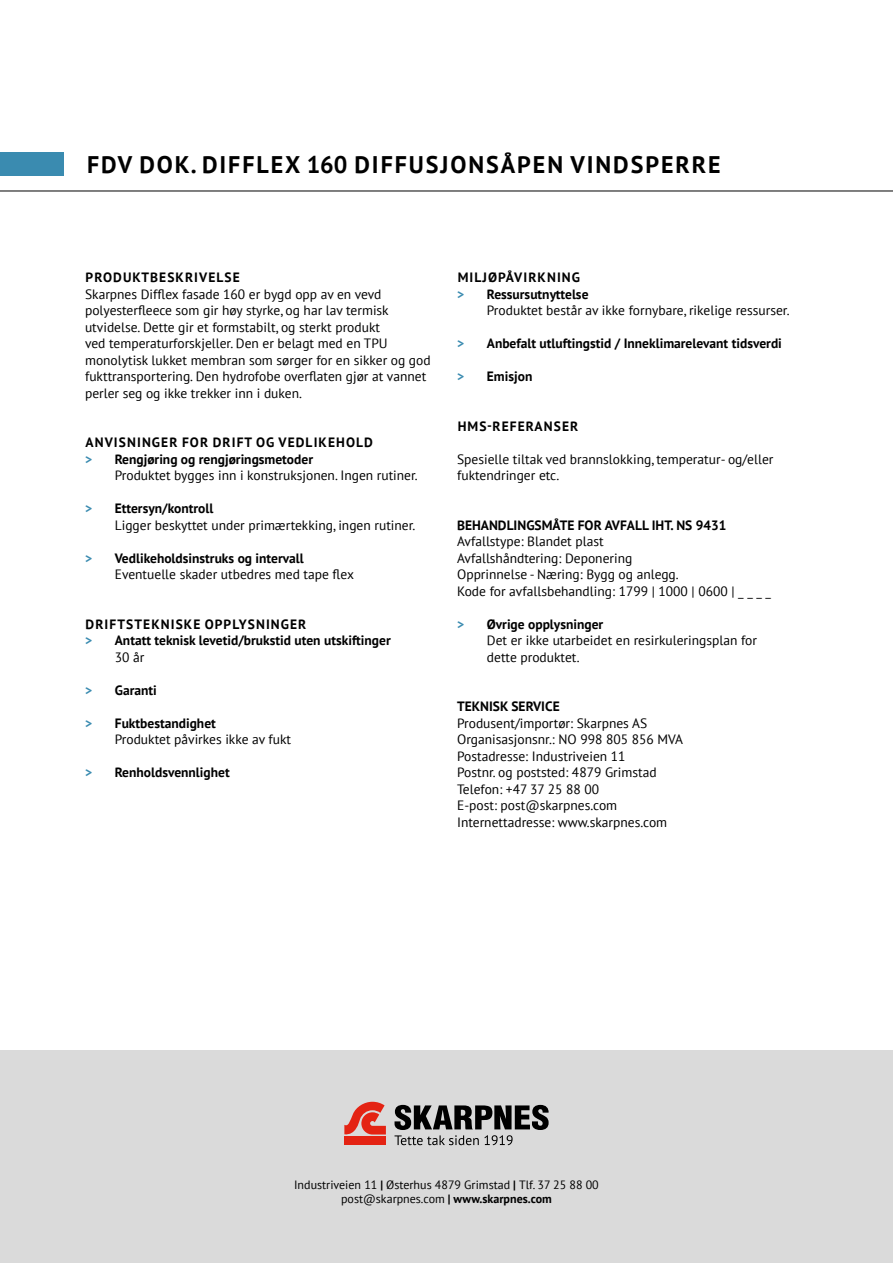
<style>
.page{position:relative;width:893px;height:1263px;background:#fff}
.page>*{position:absolute;margin:0;border:0;box-sizing:border-box;transform-origin:0 0}
.t1{font:700 24px "PT Sans";letter-spacing:.08em;color:#000}
.t2{font:13.5px/16.5px "PT Sans";color:#000}
.t3{font:700 13.5px "PT Sans";color:#000}
.t4{font:700 13.5px "PT Sans";letter-spacing:.08em;color:#000}
.t5{font:700 13.5px/16.5px "PT Sans";letter-spacing:.04em;color:#000}
.t6{font:12px/14.4px "PT Sans";color:#000;text-align:center}
.s1{color:#3a8bb0}
.s2{font-weight:700;color:#3a8bb0}
.s3{font-weight:700}
</style>
<div class="page">
<div style="left:0;top:1050px;width:893px;height:213px;background:#dadada"></div>
<div style="left:344px;top:1136px;width:42px;height:9px;background:#e42313"></div>
<svg style="left:344px;top:1102px;width:42px;height:33px"></svg>
<svg style="left:395px;top:1105px;width:154px;height:40px"></svg>
<div style="left:0;top:153px;width:64px;height:23px;background:#3a8bb0"></div>
<hr style="left:0;top:191px;width:893px;height:1px;background:#000">
<h1 class="t1" style="left:87px;top:148px;width:635px">FDV DOK. DIFFLEX 160 DIFFUSJONSÅPEN VINDSPERRE</h1>
<p class="t4" style="left:86px;top:269px;width:156px">PRODUKTBESKRIVELSE</p>
<p class="t2" style="left:85px;top:285px;width:347px">Skarpnes Difflex fasade 160 er bygd opp av en vevd polyesterfleece som gir høy styrke, og har lav termisk utvidelse. Dette gir et formstabilt, og sterkt produkt<br>ved temperaturforskjeller. Den er belagt med en TPU monolytisk lukket membran som sørger for en sikker og god fukttransportering. Den hydrofobe overflaten gjør at vannet perler seg og ikke trekker inn i duken.</p>
<p class="t5" style="left:85px;top:434px;width:289px">ANVISNINGER FOR DRIFT OG VEDLIKEHOLD <span class="s1">&gt;</span> Rengjøring og rengjøringsmetoder</p>
<p class="t2" style="left:115px;top:467px;width:304px">Produktet bygges inn i konstruksjonen. Ingen rutiner.</p>
<p class="t2" style="left:115px;top:500px;width:302px;text-indent:-30px"><span class="s2">&gt;</span> <span class="s3">Ettersyn/kontroll<br></span>Ligger beskyttet under primærtekking, ingen rutiner.</p>
<p class="t2" style="left:115px;top:549px;width:241px;text-indent:-30px"><span class="s2">&gt;</span> <span class="s3">Vedlikeholdsinstruks og intervall<br></span>Eventuelle skader utbedres med tape flex</p>
<p class="t4" style="left:86px;top:615px;width:222px">DRIFTSTEKNISKE OPPLYSNINGER</p>
<p class="t3" style="left:85px;top:631px;width:307px"><span class="s1">&gt;</span> Antatt teknisk levetid/brukstid uten utskiftinger</p>
<p class="t2" style="left:115px;top:648px;width:31px">30 år</p>
<p class="t3" style="left:85px;top:681px;width:73px"><span class="s1">&gt;</span> Garanti</p>
<p class="t2" style="left:115px;top:714px;width:178px;text-indent:-30px"><span class="s2">&gt;</span> <span class="s3">Fuktbestandighet<br></span>Produktet påvirkes ikke av fukt</p>
<p class="t3" style="left:85px;top:763px;width:146px"><span class="s1">&gt;</span> Renholdsvennlighet</p>
<p class="t4" style="left:458px;top:268px;width:124px">MILJØPÅVIRKNING</p>
<p class="t3" style="left:457px;top:285px;width:133px"><span class="s1">&gt;</span> Ressursutnyttelse</p>
<p class="t2" style="left:487px;top:302px;width:304px">Produktet består av ikke fornybare, rikelige ressurser.</p>
<p class="t3" style="left:457px;top:334px;width:326px"><span class="s1">&gt;</span> Anbefalt utluftingstid / Inneklimarelevant tidsverdi</p>
<p class="t3" style="left:457px;top:367px;width:77px"><span class="s1">&gt;</span> Emisjon</p>
<p class="t4" style="left:458px;top:417px;width:122px">HMS-REFERANSER</p>
<p class="t2" style="left:457px;top:450px;width:318px">Spesielle tiltak ved brannslokking, temperatur- og/eller fuktendringer etc.</p>
<p class="t3" style="left:457px;top:516px;width:271px">BEHANDLINGSMÅTE FOR AVFALL IHT. NS 9431</p>
<p class="t2" style="left:457px;top:533px;width:315px">Avfallstype: Blandet plast<br>Avfallshåndtering: Deponering<br>Opprinnelse - Næring: Bygg og anlegg.<br>Kode for avfallsbehandling: 1799 | 1000 | 0600 | _ _ _ _</p>
<p class="t2" style="left:487px;top:615px;width:272px;text-indent:-30px"><span class="s2">&gt;</span> <span class="s3">Øvrige opplysninger<br></span>Det er ikke utarbeidet en resirkuleringsplan for dette produktet.</p>
<p class="t3" style="left:457px;top:697px;width:104px">TEKNISK SERVICE</p>
<p class="t2" style="left:457px;top:714px;width:227px">Produsent/importør: Skarpnes AS<br>Organisasjonsnr.: NO 998 805 856 MVA<br>Postadresse: Industriveien 11<br>Postnr. og poststed: 4879 Grimstad<br>Telefon: +47 37 25 88 00<br>E-post: post@skarpnes.com<br>Internettadresse: www.skarpnes.com</p>
<p class="t6" style="left:294px;top:1177px;width:306px">Industriveien 11 <span class="s3">|</span> Østerhus 4879 Grimstad <span class="s3">|</span> Tlf. 37 25 88 00 post@skarpnes.com <span class="s3">| www.skarpnes.com</span></p>
</div>
